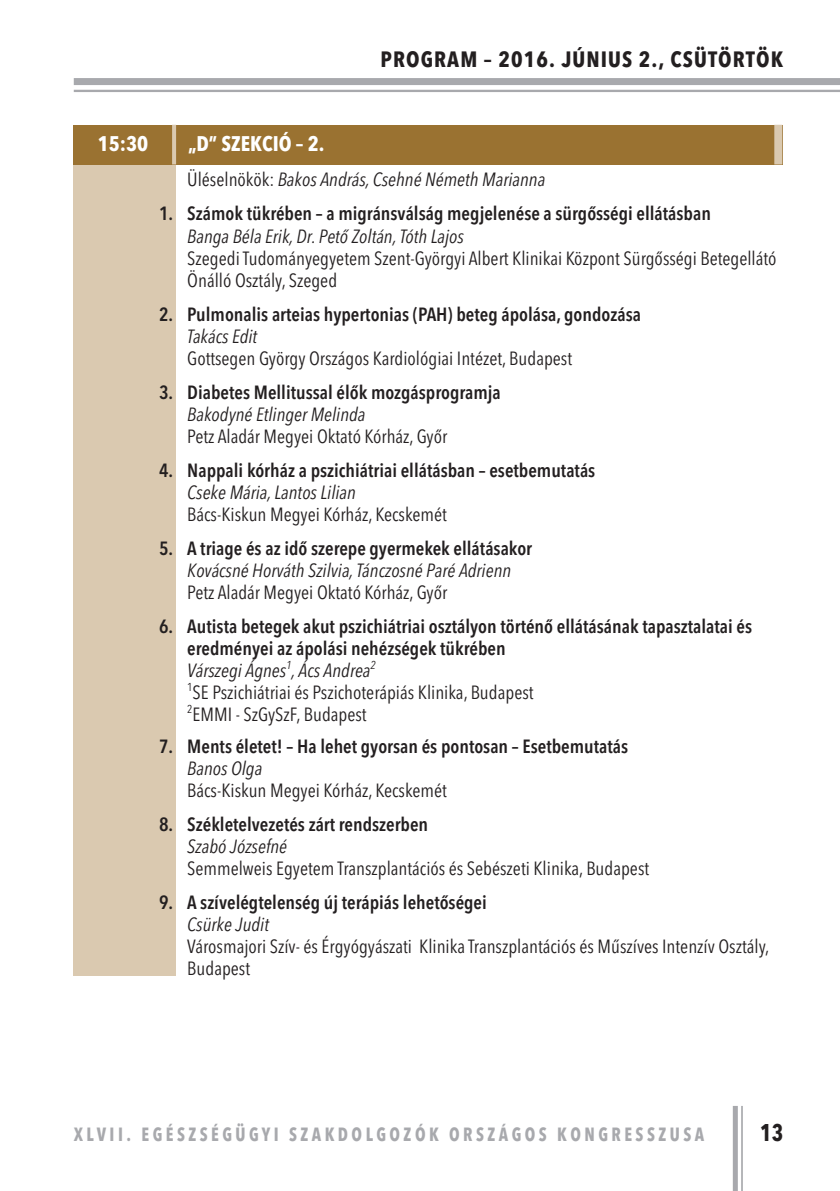
<style>
.page{position:relative;width:840px;height:1191px;background:#fff}
.page>*{position:absolute;margin:0;border:0;box-sizing:border-box;transform-origin:0 0}
.t1{font:700 24px "Avenir Next Condensed";color:#231f20;scale:.91 1}
.t2{font:700 22px "Avenir Next Condensed";letter-spacing:.05em;color:#231f20}
.t3{font:700 21px "Avenir Next Condensed";color:#fff}
.t4{font:600 19px/22px "Avenir Next Condensed";color:#231f20}
.t5{font:19px/22px "Avenir Next Condensed";color:#231f20}
.t6{font:italic 19px "Avenir Next Condensed";color:#231f20}
.t7{font:700 19px "Avenir Next Condensed";letter-spacing:.2em;color:#a8a9ad;scale:.91 1}
.s1{font-style:normal}
.s2{font-weight:400;font-style:italic}
.s3{font-weight:400}
</style>
<div class="page">
<hr style="left:740px;top:1106px;width:2px;height:85px;background:#a8a9ad">
<div style="left:732px;top:1106px;width:5px;height:85px;background:#a8a9ad"></div>
<div style="left:74px;top:78px;width:765px;height:7px;background:#a8a9ad"></div>
<hr style="left:74px;top:90px;width:765px;height:2px;background:#a8a9ad">
<div style="left:74px;top:159px;width:102px;height:816px;background:#dac9b0"></div>
<div style="left:74px;top:125px;width:100px;height:39px;background:#9a7231"></div>
<div style="left:174px;top:125px;width:607px;height:39px;background:#9a7231"></div>
<svg style="left:172px;top:125px;width:4px;height:39px"></svg>
<svg style="left:774px;top:125px;width:7px;height:39px"></svg>
<p class="t3" style="left:98px;top:131px;width:52px">15:30</p>
<p class="t3" style="left:188px;top:131px;width:138px">„D” SZEKCIÓ – 2.</p>
<p class="t2" style="left:380px;top:46px;width:404px">PROGRAM – 2016. JÚNIUS 2., CSÜTÖRTÖK</p>
<p class="t6" style="left:187px;top:168px;width:359px"><span class="s1">Üléselnökök:</span> Bakos András, Csehné Németh Marianna</p>
<p class="t4" style="left:159px;top:202px;width:553px">1. Számok tükrében – a migránsválság megjelenése a sürgősségi ellátásban</p>
<p class="t6" style="left:187px;top:224px;width:278px">Banga Béla Erik, Dr. Pető Zoltán,Tóth Lajos</p>
<p class="t5" style="left:187px;top:246px;width:590px">Szegedi Tudományegyetem Szent-Györgyi Albert Klinikai Központ Sürgősségi Betegellátó<br>Önálló Osztály, Szeged</p>
<p class="t4" style="left:159px;top:302px;width:483px">2. Pulmonalis arteias hypertonias (PAH) beteg ápolása, gondozása</p>
<p class="t6" style="left:187px;top:324px;width:71px">Takács Edit</p>
<p class="t5" style="left:187px;top:346px;width:386px">Gottsegen György Országos Kardiológiai Intézet, Budapest</p>
<p class="t4" style="left:159px;top:380px;width:343px">3. Diabetes Mellitussal élők mozgásprogramja</p>
<p class="t6" style="left:187px;top:402px;width:180px">Bakodyné Etlinger Melinda</p>
<p class="t5" style="left:187px;top:424px;width:261px">Petz Aladár Megyei Oktató Kórház, Győr</p>
<p class="t4" style="left:159px;top:458px;width:437px">4. Nappali kórház a pszichiátriai ellátásban – esetbemutatás</p>
<p class="t6" style="left:187px;top:480px;width:170px">Cseke Mária,Lantos Lilian</p>
<p class="t5" style="left:187px;top:502px;width:261px">Bács-Kiskun Megyei Kórház, Kecskemét</p>
<p class="t4" style="left:159px;top:536px;width:374px">5. A triage és az idő szerepe gyermekek ellátásakor</p>
<p class="t6" style="left:187px;top:558px;width:325px">Kovácsné Horváth Szilvia,Tánczosné Paré Adrienn</p>
<p class="t5" style="left:187px;top:580px;width:261px">Petz Aladár Megyei Oktató Kórház, Győr</p>
<p class="t4" style="left:187px;top:614px;width:566px;text-indent:-28px">6. Autista betegek akut pszichiátriai osztályon történő ellátásának tapasztalatai és eredményei az ápolási nehézségek tükrében<br><span class="s2">Várszegi Ágnes</span><sup>1</sup><span class="s2">, Ács Andrea</span><sup>2<br></sup><sup>1</sup><span class="s3">SE Pszichiátriai és Pszichoterápiás Klinika, Budapest<br></span><sup>2</sup><span class="s3">EMMI - SzGySzF, Budapest</span></p>
<p class="t4" style="left:159px;top:734px;width:470px">7. Ments életet! – Ha lehet gyorsan és pontosan – Esetbemutatás</p>
<p class="t6" style="left:187px;top:756px;width:76px">Banos Olga</p>
<p class="t5" style="left:187px;top:778px;width:261px">Bács-Kiskun Megyei Kórház, Kecskemét</p>
<p class="t4" style="left:159px;top:812px;width:270px">8. Székletelvezetés zárt rendszerben</p>
<p class="t6" style="left:187px;top:834px;width:101px">Szabó Józsefné</p>
<p class="t5" style="left:187px;top:856px;width:463px">Semmelweis Egyetem Transzplantációs és Sebészeti Klinika, Budapest</p>
<p class="t4" style="left:159px;top:890px;width:329px">9. A szívelégtelenség új terápiás lehetőségei</p>
<p class="t6" style="left:187px;top:912px;width:83px">Csürke Judit</p>
<p class="t5" style="left:187px;top:934px;width:583px">Városmajori Szív- és Érgyógyászati Klinika Transzplantációs és Műszíves Intenzív Osztály,<br>Budapest</p>
<p class="t7" style="left:74px;top:1122px;width:693px">XLVII. EGÉSZSÉGÜGYI SZAKDOLGOZÓK ORSZÁGOS KONGRESSZUSA</p>
<p class="t1" style="left:759px;top:1118px;width:27px">13</p>
</div>
